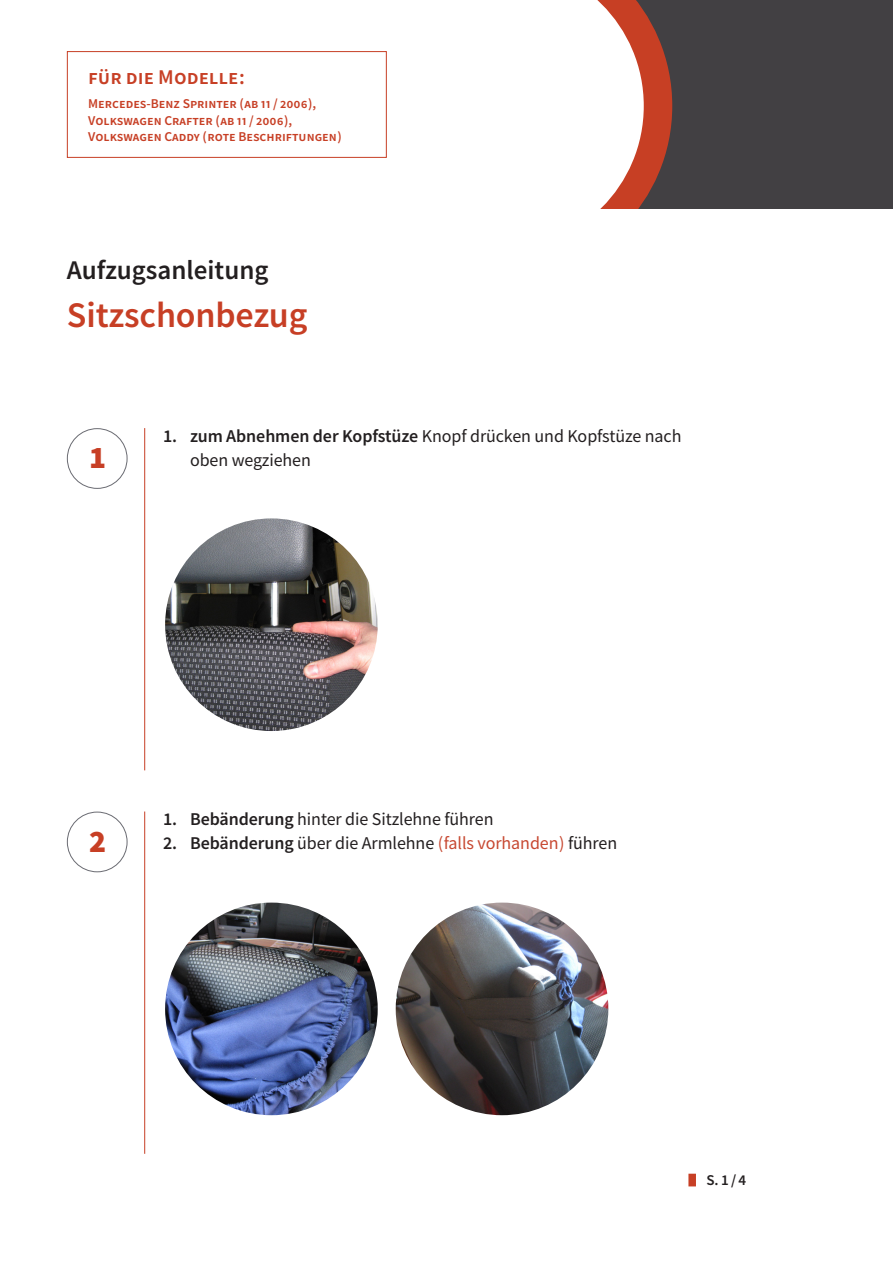
<style>
.page{position:relative;width:893px;height:1263px;background:#fff}
.page>*{position:absolute;margin:0;border:0;box-sizing:border-box;transform-origin:0 0}
.t1{font:600 36px "Source Sans Pro";color:#c73f25}
.t2{font:900 31.5px "Source Sans Pro";color:#c73f25}
.t3{font:600 27px "Source Sans Pro";color:#231f20}
.t4{font:600 21px "Source Sans Pro";color:#c73f25}
.t5{font:18px/24px "Source Sans Pro";letter-spacing:-.005em;color:#231f20}
.t6{font:600 15px "Source Sans Pro";color:#231f20}
.t7{font:600 13.5px "Source Sans Pro";color:#c73f25}
.s1{font-weight:600}
.s2{color:#c74831}
</style>
<div class="page">
<div style="left:0;top:0;width:893px;height:209px;background:#424043"></div>
<svg style="left:534px;top:0;width:138px;height:209px;background:#e3c4be"></svg>
<div style="left:0;top:0;width:534px;height:209px;background:#fff"></div>
<div style="left:67px;top:428px;width:60px;height:61px;border:1px solid #6a6b72;border-radius:50%"></div>
<hr style="left:144px;top:428px;width:1px;height:342px;background:#c73f25">
<div style="left:67px;top:812px;width:60px;height:60px;border:1px solid #6a6b72;border-radius:50%"></div>
<hr style="left:144px;top:811px;width:1px;height:343px;background:#c73f25">
<img style="left:165px;top:518px;width:213px;height:213px;border-radius:106px">
<img style="left:165px;top:902px;width:213px;height:213px;border-radius:106px">
<div style="left:688px;top:1174px;width:8px;height:12px;background:#c73f25"></div>
<img style="left:396px;top:902px;width:212px;height:213px;border-radius:106px">
<div style="left:67px;top:51px;width:320px;height:107px;border:1px solid #c73f25"></div>
<p class="t4" style="left:88px;top:63px;width:158px">für die Modelle:</p>
<p class="t7" style="left:88px;top:95px;width:229px">Mercedes-Benz Sprinter (ab 11 / 2006),</p>
<p class="t7" style="left:88px;top:111px;width:205px">Volkswagen Crafter (ab 11 / 2006),</p>
<p class="t7" style="left:88px;top:127px;width:255px">Volkswagen Caddy (rote Beschriftungen)</p>
<p class="t3" style="left:67px;top:252px;width:203px">Aufzugsanleitung</p>
<p class="t1" style="left:67px;top:292px;width:242px">Sitzschonbezug</p>
<p class="t2" style="left:89px;top:436px;width:19px">1</p>
<p class="t5" style="left:190px;top:424px;width:493px;text-indent:-27px"><span class="s1">1. zum Abnehmen der Kopfstüze</span> Knopf drücken und Kopfstüze nach oben wegziehen</p>
<p class="t2" style="left:89px;top:819px;width:19px">2</p>
<p class="t5" style="left:163px;top:807px;width:332px"><span class="s1">1. Bebänderung</span> hinter die Sitzlehne führen</p>
<p class="t5" style="left:163px;top:831px;width:456px"><span class="s1">2. Bebänderung</span> über die Armlehne <span class="s2">(falls vorhanden)</span> führen</p>
<p class="t6" style="left:706px;top:1170px;width:41px">S.1/4</p>
</div>
